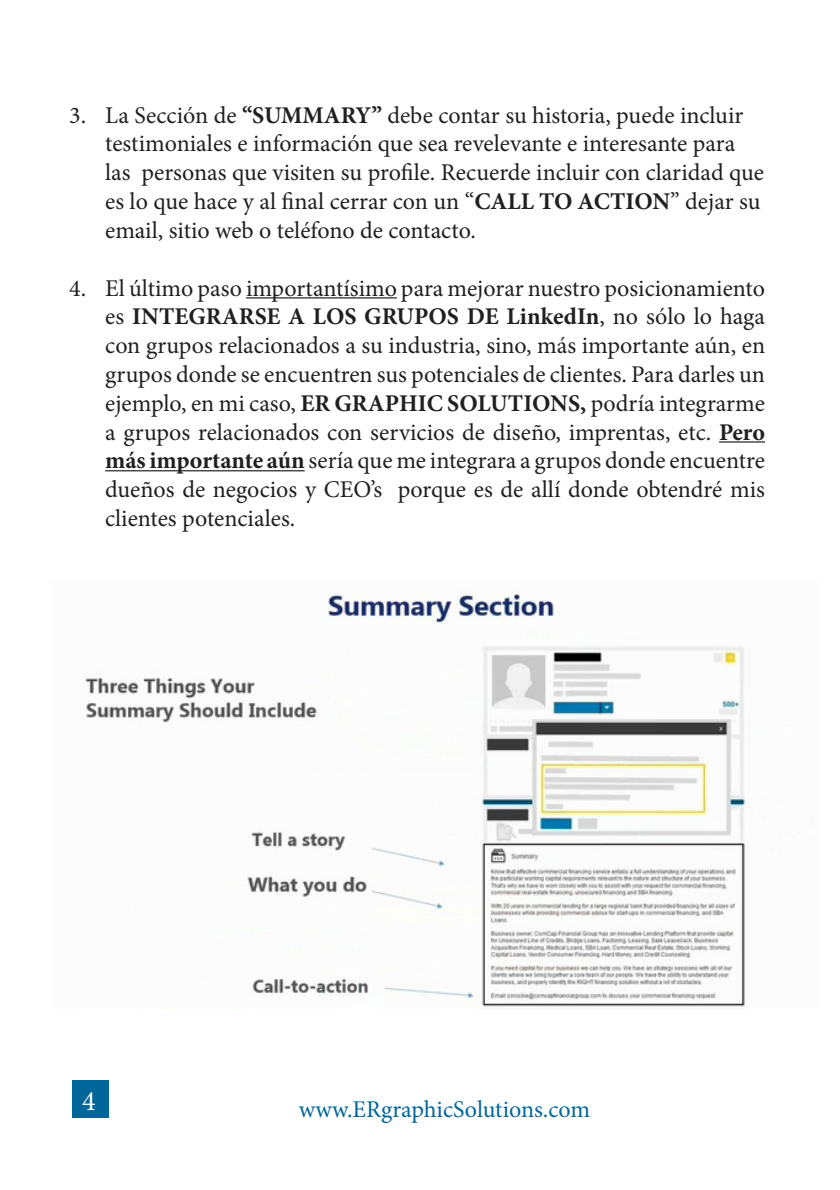
<style>
.page{position:relative;width:840px;height:1190px;background:#fff}
.page>*{position:absolute;margin:0;border:0;box-sizing:border-box;transform-origin:0 0}
.t1{font:28px "Minion Pro";color:#fff}
.t2{font:24px/28.8px "Minion Pro";color:#231f20}
.t3{font:24px "Minion Pro";color:#01669a}
.s1{font-weight:700}
</style>
<div class="page">
<hr style="left:246px;top:297px;width:151px;height:1px;background:#231f20">
<hr style="left:719px;top:441px;width:46px;height:1px;background:#231f20">
<hr style="left:105px;top:470px;width:199px;height:1px;background:#231f20">
<img style="left:85px;top:593px;width:662px;height:414px">
<div style="left:72px;top:1080px;width:36px;height:37px;background:#01669a"></div>
<p class="t2" style="left:105px;top:101px;width:660px;text-indent:-36px">3. La Sección de <span class="s1">“SUMMARY”</span> debe contar su historia, puede incluir testimoniales e información que sea revelevante e interesante para las personas que visiten su profile. Recuerde incluir con claridad que es lo que hace y al final cerrar con un “<span class="s1">CALL TO ACTION</span>” dejar su email, sitio web o teléfono de contacto.</p>
<p class="t2" style="left:105px;top:273px;width:661px;text-align:justify;text-indent:-36px">4. El último paso importantísimo para mejorar nuestro posicionamiento es <span class="s1">INTEGRARSE A LOS GRUPOS DE LinkedIn</span>, no sólo lo haga con grupos relacionados a su industria, sino, más importante aún, en grupos donde se encuentren sus potenciales de clientes. Para darles un ejemplo, en mi caso, <span class="s1">ER GRAPHIC SOLUTIONS,</span> podría integrarme a grupos relacionados con servicios de diseño, imprentas, etc. <span class="s1">Pero más importante aún</span> sería que me integrara a grupos donde encuentre dueños de negocios y CEO’s porque es de allí donde obtendré mis clientes potenciales.</p>
<p class="t1" style="left:82px;top:1081px;width:15px">4</p>
<p class="t3" style="left:299px;top:1092px;width:293px">www.ERgraphicSolutions.com</p>
</div>
